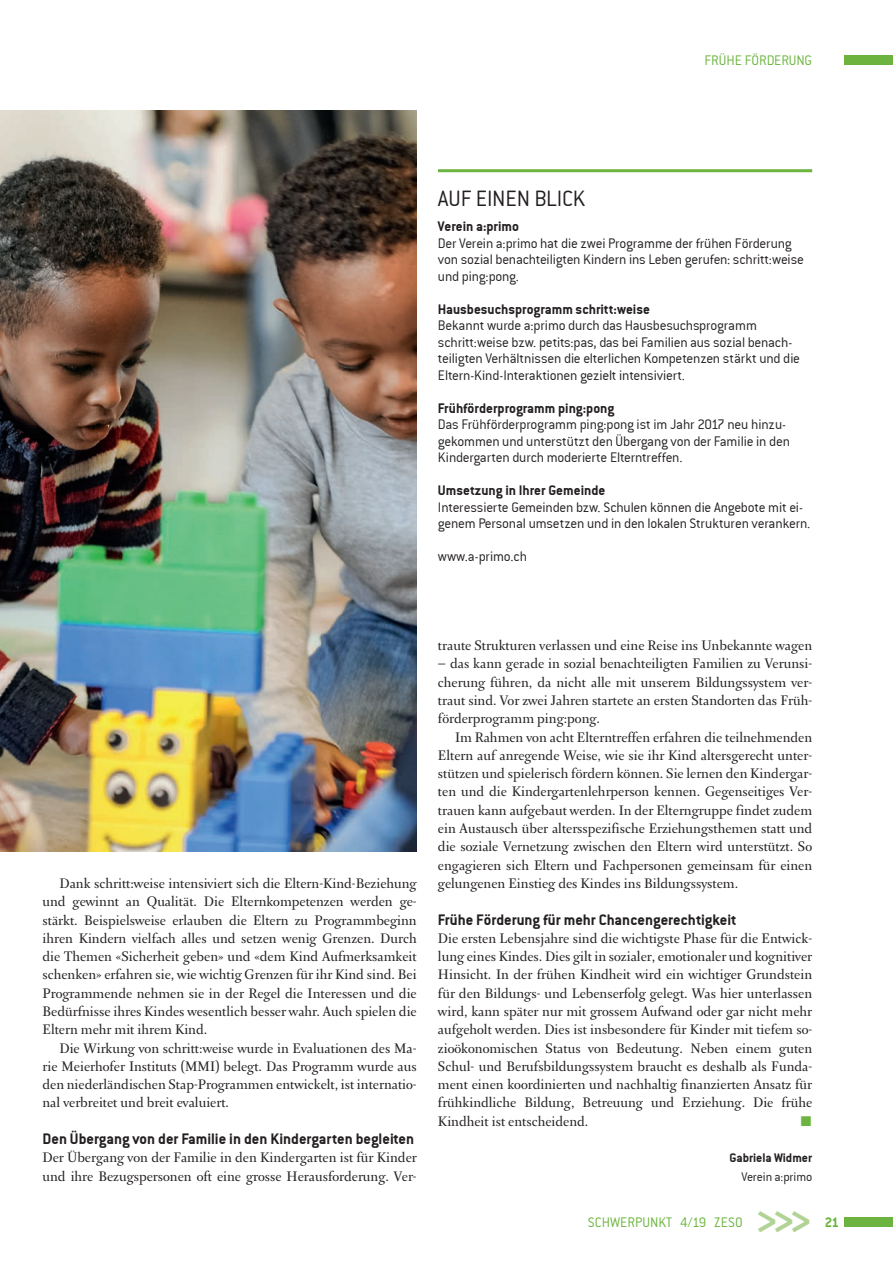
<style>
.page{position:relative;width:893px;height:1263px;background:#fff}
.page>*{position:absolute;margin:0;border:0;box-sizing:border-box;transform-origin:0 0}
._040_Kastentitel{font:24px "Conduit ITCTT Light";letter-spacing:-.005em;color:#231f20}
._03_Absatz_2{font:16.5px/18.3px "Arnhem Fine";color:#231f20;text-align:justify}
._02_Absatz_1{font:16.5px/18.3px "Arnhem Fine";color:#231f20;text-align:justify}
._005_Zwischentitel{font:16.5px "Conduit ITCTT Bold";color:#231f20}
._041_Kastentext{font:15px/16.5px "Conduit ITCTT Light";letter-spacing:-.015em;color:#231f20}
._041_Kastentext-2{font:15px "Conduit ITCTT Bold";color:#231f20}
.t1{font:15px "Conduit ITCTT Light";color:#6cb43f}
.t2{font:15px "Conduit ITCTT Bold";color:#6cb43f}
._032_Autor{font:13.5px "Conduit ITCTT Bold";color:#231f20}
._032_Autor-2{font:13.5px "Conduit ITCTT Light";letter-spacing:-.015em;color:#231f20}
</style>
<div class="page">
<div style="left:844px;top:1217px;width:49px;height:10px;background:#6cb43f"></div>
<div style="left:844px;top:55px;width:49px;height:10px;background:#6cb43f"></div>
<hr style="left:438px;top:169px;width:374px;height:3px;background:#6cb43f">
<img style="left:0;top:111px;width:417px;height:740px">
<p class="t1" style="left:704px;top:51px;width:109px">FRÜHE FÖRDERUNG</p>
<p class="_040_Kastentitel" style="left:438px;top:184px;width:149px">AUF EINEN BLICK</p>
<p class="_041_Kastentext-2" style="left:438px;top:217px;width:83px">Verein a:primo</p>
<p class="_041_Kastentext" style="left:438px;top:234px;width:367px">Der Verein a:primo hat die zwei Programme der frühen Förderung von sozial benachteiligten Kindern ins Leben gerufen: schritt:weise und ping:pong.</p>
<p class="_041_Kastentext-2" style="left:438px;top:300px;width:214px">Hausbesuchsprogramm schritt:weise</p>
<p class="_041_Kastentext" style="left:438px;top:317px;width:364px">Bekannt wurde a:primo durch das Hausbesuchsprogramm schritt:weise bzw. petits:pas, das bei Familien aus sozial benach&shy;teiligten Verhältnissen die elterlichen Kompetenzen stärkt und die Eltern-Kind-Interaktionen gezielt intensiviert.</p>
<p class="_041_Kastentext-2" style="left:438px;top:399px;width:178px">Frühförderprogramm ping:pong</p>
<p class="_041_Kastentext" style="left:438px;top:416px;width:353px">Das Frühförderprogramm ping:pong ist im Jahr 2017 neu hinzu&shy;gekommen und unterstützt den Übergang von der Familie in den<br>Kindergarten durch moderierte Elterntreffen.</p>
<p class="_041_Kastentext-2" style="left:438px;top:481px;width:169px">Umsetzung in Ihrer Gemeinde</p>
<p class="_041_Kastentext" style="left:438px;top:498px;width:374px">Interessierte Gemeinden bzw. Schulen können die Angebote mit ei&shy;genem Personal umsetzen und in den lokalen Strukturen verankern.</p>
<p class="_041_Kastentext" style="left:438px;top:548px;width:90px">www.a-primo.ch</p>
<p class="_03_Absatz_2" style="left:43px;top:875px;width:376px;text-indent:17px">Dank schritt:weise intensiviert sich die Eltern-Kind-Beziehung und gewinnt an Qualität. Die Elternkompetenzen werden ge&shy;stärkt. Beispielsweise erlauben die Eltern zu Programmbeginn ihren Kindern vielfach alles und setzen wenig Grenzen. Durch die Themen «Sicherheit geben» und «dem Kind Aufmerksamkeit schenken» erfahren sie, wie wichtig Grenzen für ihr Kind sind. Bei Programmende nehmen sie in der Regel die Interessen und die Bedürfnisse ihres Kindes wesentlich besser wahr. Auch spielen die Eltern mehr mit ihrem Kind.</p>
<p class="_03_Absatz_2" style="left:43px;top:1039px;width:376px;text-indent:17px">Die Wirkung von schritt:weise wurde in Evaluationen des Ma&shy;rie Meierhofer Instituts (MMI) belegt. Das Programm wurde aus den niederländischen Stap-Programmen entwickelt, ist internatio&shy;nal verbreitet und breit evaluiert.</p>
<p class="_005_Zwischentitel" style="left:43px;top:1129px;width:373px">Den Übergang von der Familie in den Kindergarten begleiten</p>
<p class="_02_Absatz_1" style="left:43px;top:1149px;width:376px">Der Übergang von der Familie in den Kindergarten ist für Kinder und ihre Bezugspersonen oft eine grosse Herausforderung. Ver-</p>
<p class="_02_Absatz_1" style="left:438px;top:637px;width:376px">traute Strukturen verlassen und eine Reise ins Unbekannte wagen</p>
<p class="_02_Absatz_1" style="left:438px;top:655px;width:376px">– das kann gerade in sozial benachteiligten Familien zu Verunsi&shy;cherung führen, da nicht alle mit unserem Bildungssystem ver&shy;traut sind. Vor zwei Jahren startete an ersten Standorten das Früh&shy;förderprogramm ping:pong.</p>
<p class="_03_Absatz_2" style="left:438px;top:728px;width:376px;text-indent:17px">Im Rahmen von acht Elterntreffen erfahren die teilnehmenden Eltern auf anregende Weise, wie sie ihr Kind altersgerecht unter&shy;stützen und spielerisch fördern können. Sie lernen den Kindergar&shy;ten und die Kindergartenlehrperson kennen. Gegenseitiges Ver&shy;trauen kann aufgebaut werden. In der Elterngruppe findet zudem ein Austausch über altersspezifische Erziehungsthemen statt und die soziale Vernetzung zwischen den Eltern wird unterstützt. So engagieren sich Eltern und Fachpersonen gemeinsam für einen gelungenen Einstieg des Kindes ins Bildungssystem.</p>
<p class="_005_Zwischentitel" style="left:438px;top:909px;width:300px">Frühe Förderung für mehr Chancengerechtigkeit</p>
<p class="_02_Absatz_1" style="left:438px;top:930px;width:376px">Die ersten Lebensjahre sind die wichtigste Phase für die Entwick&shy;lung eines Kindes. Dies gilt in sozialer, emotionaler und kognitiver Hinsicht. In der frühen Kindheit wird ein wichtiger Grundstein für den Bildungs- und Lebenserfolg gelegt. Was hier unterlassen wird, kann später nur mit grossem Aufwand oder gar nicht mehr aufgeholt werden. Dies ist insbesondere für Kinder mit tiefem so&shy;zioökonomischen Status von Bedeutung. Neben einem guten Schul- und Berufsbildungssystem braucht es deshalb als Funda&shy;ment einen koordinierten und nachhaltig finanzierten Ansatz für frühkindliche Bildung, Betreuung und Erziehung. Die frühe Kindheit ist entscheidend.</p>
<p class="_032_Autor" style="left:730px;top:1150px;width:84px">Gabriela Widmer</p>
<p class="_032_Autor-2" style="left:742px;top:1168px;width:72px">Verein a:primo</p>
<p class="t1" style="left:588px;top:1213px;width:156px">SCHWERPUNKT 4/19 ZESO</p>
<p class="t2" style="left:825px;top:1213px;width:16px">21</p>
</div>
